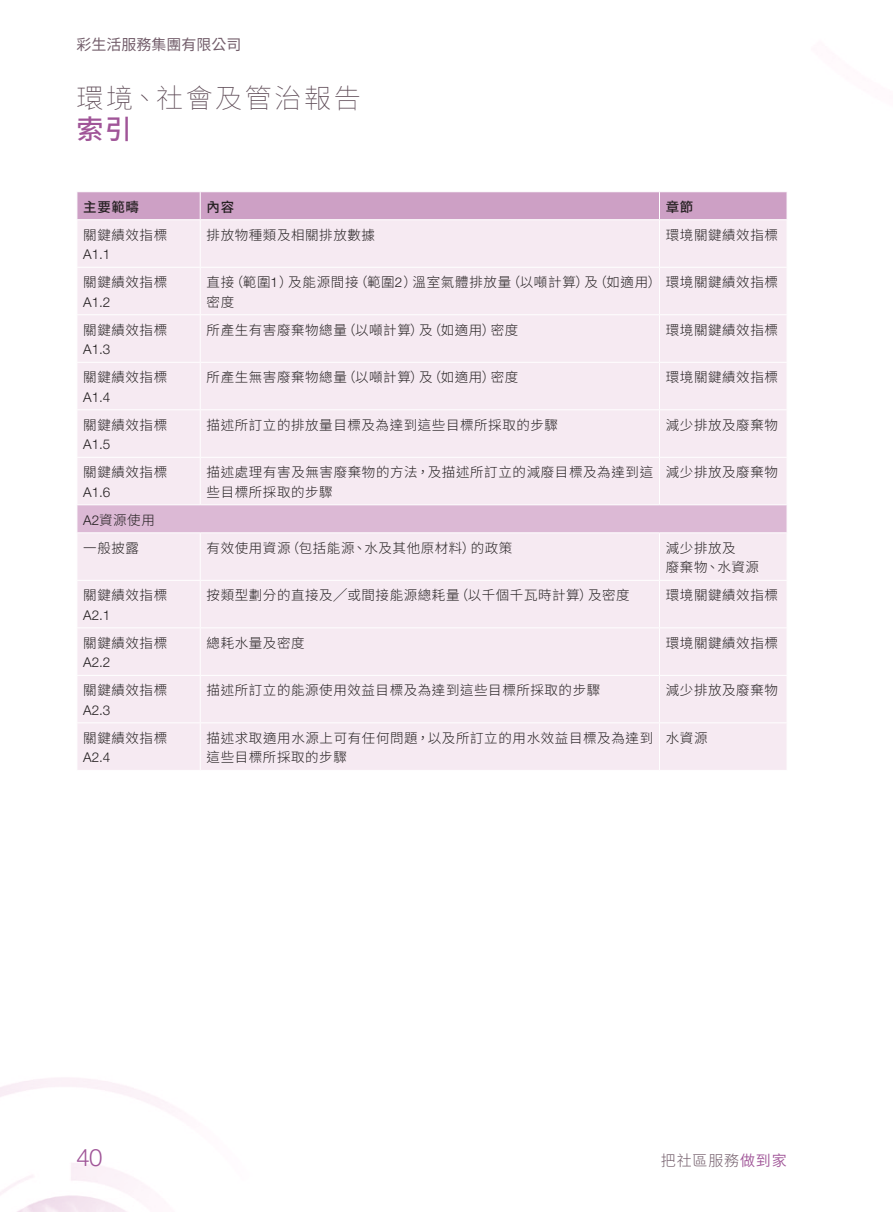
<style>
.page{position:relative;width:893px;height:1212px;background:#fff}
.page>*{position:absolute;margin:0;border:0;box-sizing:border-box;transform-origin:0 0}
.t1{font:200 27px "Source Han Sans TC";letter-spacing:.1em;color:#5d4a55}
.t2{font:500 27px "Source Han Sans TC";color:#a05598}
.t3{font:300 24px "Helvetica Neue LT Std";color:#a05598}
.t4{font:15px "Source Han Sans TC";color:#735e6b}
.t5{font:300 15px "Source Han Sans TC";letter-spacing:.055em;color:#735e6b}
.Body_Text{font:300 13.5px/19.5px "Source Han Sans TC";letter-spacing:.045em;color:#231f20}
.Body_Text-2{font:500 13.5px "Source Han Sans TC";letter-spacing:.045em;color:#231f20}
.s1{font-family:"Helvetica Neue LT Std"}
.s2{font-weight:400;color:#a05598}
</style>
<div class="page">
<div style="left:78px;top:220px;width:709px;height:550px;background:#f6eaf2"></div>
<hr style="left:200px;top:220px;width:1px;height:47px;background:#fff">
<hr style="left:659px;top:220px;width:1px;height:47px;background:#fff">
<hr style="left:77px;top:267px;width:123px;height:1px;background:#fff">
<hr style="left:200px;top:267px;width:459px;height:1px;background:#fff">
<hr style="left:200px;top:268px;width:1px;height:46px;background:#fff">
<hr style="left:659px;top:267px;width:128px;height:1px;background:#fff">
<hr style="left:659px;top:268px;width:1px;height:46px;background:#fff">
<hr style="left:77px;top:314px;width:123px;height:1px;background:#fff">
<hr style="left:200px;top:314px;width:459px;height:1px;background:#fff">
<hr style="left:200px;top:315px;width:1px;height:47px;background:#fff">
<hr style="left:659px;top:314px;width:128px;height:1px;background:#fff">
<hr style="left:659px;top:315px;width:1px;height:47px;background:#fff">
<hr style="left:77px;top:362px;width:123px;height:1px;background:#fff">
<hr style="left:200px;top:362px;width:459px;height:1px;background:#fff">
<hr style="left:200px;top:363px;width:1px;height:46px;background:#fff">
<hr style="left:659px;top:362px;width:128px;height:1px;background:#fff">
<hr style="left:659px;top:363px;width:1px;height:46px;background:#fff">
<hr style="left:77px;top:409px;width:123px;height:1px;background:#fff">
<hr style="left:200px;top:409px;width:459px;height:1px;background:#fff">
<hr style="left:200px;top:410px;width:1px;height:47px;background:#fff">
<hr style="left:659px;top:409px;width:128px;height:1px;background:#fff">
<hr style="left:659px;top:410px;width:1px;height:47px;background:#fff">
<hr style="left:77px;top:457px;width:123px;height:1px;background:#fff">
<hr style="left:200px;top:457px;width:459px;height:1px;background:#fff">
<hr style="left:200px;top:458px;width:1px;height:46px;background:#fff">
<hr style="left:659px;top:457px;width:128px;height:1px;background:#fff">
<hr style="left:659px;top:458px;width:1px;height:46px;background:#fff">
<hr style="left:77px;top:504px;width:123px;height:1px;background:#fff">
<hr style="left:200px;top:504px;width:459px;height:1px;background:#fff">
<hr style="left:659px;top:504px;width:128px;height:1px;background:#fff">
<div style="left:77px;top:505px;width:710px;height:27px;background:#dcb9d5"></div>
<hr style="left:77px;top:532px;width:123px;height:1px;background:#fff">
<hr style="left:200px;top:532px;width:459px;height:1px;background:#fff">
<hr style="left:200px;top:533px;width:1px;height:47px;background:#fff">
<hr style="left:659px;top:532px;width:128px;height:1px;background:#fff">
<hr style="left:659px;top:533px;width:1px;height:47px;background:#fff">
<hr style="left:77px;top:580px;width:123px;height:1px;background:#fff">
<hr style="left:200px;top:580px;width:459px;height:1px;background:#fff">
<hr style="left:200px;top:581px;width:1px;height:46px;background:#fff">
<hr style="left:659px;top:580px;width:128px;height:1px;background:#fff">
<hr style="left:659px;top:581px;width:1px;height:46px;background:#fff">
<hr style="left:77px;top:627px;width:123px;height:1px;background:#fff">
<hr style="left:200px;top:627px;width:459px;height:1px;background:#fff">
<hr style="left:200px;top:628px;width:1px;height:47px;background:#fff">
<hr style="left:659px;top:627px;width:128px;height:1px;background:#fff">
<hr style="left:659px;top:628px;width:1px;height:47px;background:#fff">
<hr style="left:77px;top:675px;width:123px;height:1px;background:#fff">
<hr style="left:200px;top:675px;width:459px;height:1px;background:#fff">
<hr style="left:200px;top:676px;width:1px;height:46px;background:#fff">
<hr style="left:659px;top:675px;width:128px;height:1px;background:#fff">
<hr style="left:659px;top:676px;width:1px;height:46px;background:#fff">
<hr style="left:77px;top:722px;width:123px;height:1px;background:#fff">
<hr style="left:200px;top:722px;width:459px;height:1px;background:#fff">
<hr style="left:200px;top:723px;width:1px;height:47px;background:#fff">
<hr style="left:659px;top:722px;width:128px;height:1px;background:#fff">
<hr style="left:659px;top:723px;width:1px;height:47px;background:#fff">
<div style="left:77px;top:192px;width:710px;height:27px;background:#cda0c5"></div>
<p class="t4" style="left:77px;top:36px;width:167px">彩生活服務集團有限公司</p>
<h1 class="t1" style="left:77px;top:82px;width:286px">環境、社會及管治報告</h1>
<h1 class="t2" style="left:77px;top:114px;width:57px">索引</h1>
<p class="Body_Text-2" style="left:83px;top:199px;width:57px">主要範疇</p>
<p class="Body_Text-2" style="left:207px;top:199px;width:29px">內容</p>
<p class="Body_Text-2" style="left:666px;top:199px;width:29px">章節</p>
<p class="Body_Text" style="left:83px;top:225px;width:85px">關鍵績效指標<br><span class="s1">A1.1</span></p>
<p class="Body_Text" style="left:207px;top:225px;width:170px">排放物種類及相關排放數據</p>
<p class="Body_Text" style="left:666px;top:225px;width:114px">環境關鍵績效指標</p>
<p class="Body_Text" style="left:83px;top:273px;width:85px">關鍵績效指標<br><span class="s1">A1.2</span></p>
<p class="Body_Text" style="left:207px;top:273px;width:573px">直接（範圍<span class="s1">1</span>）及能源間接（範圍<span class="s1">2</span>）溫室氣體排放量（以噸計算）及（如適用）環境關鍵績效指標密度</p>
<p class="Body_Text" style="left:83px;top:320px;width:85px">關鍵績效指標<br><span class="s1">A1.3</span></p>
<p class="Body_Text" style="left:207px;top:320px;width:313px">所產生有害廢棄物總量（以噸計算）及（如適用）密度</p>
<p class="Body_Text" style="left:666px;top:320px;width:114px">環境關鍵績效指標</p>
<p class="Body_Text" style="left:83px;top:368px;width:85px">關鍵績效指標<br><span class="s1">A1.4</span></p>
<p class="Body_Text" style="left:207px;top:368px;width:313px">所產生無害廢棄物總量（以噸計算）及（如適用）密度</p>
<p class="Body_Text" style="left:666px;top:368px;width:114px">環境關鍵績效指標</p>
<p class="Body_Text" style="left:83px;top:415px;width:85px">關鍵績效指標<br><span class="s1">A1.5</span></p>
<p class="Body_Text" style="left:207px;top:415px;width:353px">描述所訂立的排放量目標及為達到這些目標所採取的步驟</p>
<p class="Body_Text" style="left:666px;top:415px;width:114px">減少排放及廢棄物</p>
<p class="Body_Text" style="left:83px;top:463px;width:85px">關鍵績效指標<br><span class="s1">A1.6</span></p>
<p class="Body_Text" style="left:207px;top:463px;width:448px">描述處理有害及無害廢棄物的方法，及描述所訂立的減廢目標及為達到這些目標所採取的步驟</p>
<p class="Body_Text" style="left:666px;top:463px;width:114px">減少排放及廢棄物</p>
<p class="Body_Text" style="left:83px;top:510px;width:73px"><span class="s1">A2</span>資源使用</p>
<p class="Body_Text" style="left:83px;top:538px;width:57px">一般披露</p>
<p class="Body_Text" style="left:207px;top:538px;width:307px">有效使用資源（包括能源、水及其他原材料）的政策</p>
<p class="Body_Text" style="left:666px;top:538px;width:71px">減少排放及</p>
<p class="Body_Text" style="left:666px;top:558px;width:95px">廢棄物、水資源</p>
<p class="Body_Text" style="left:83px;top:586px;width:85px">關鍵績效指標<br><span class="s1">A2.1</span></p>
<p class="Body_Text" style="left:207px;top:586px;width:425px">按類型劃分的直接及╱或間接能源總耗量（以千個千瓦時計算）及密度</p>
<p class="Body_Text" style="left:666px;top:586px;width:114px">環境關鍵績效指標</p>
<p class="Body_Text" style="left:83px;top:633px;width:85px">關鍵績效指標<br><span class="s1">A2.2</span></p>
<p class="Body_Text" style="left:207px;top:633px;width:99px">總耗水量及密度</p>
<p class="Body_Text" style="left:666px;top:633px;width:114px">環境關鍵績效指標</p>
<p class="Body_Text" style="left:83px;top:681px;width:85px">關鍵績效指標<br><span class="s1">A2.3</span></p>
<p class="Body_Text" style="left:207px;top:681px;width:395px">描述所訂立的能源使用效益目標及為達到這些目標所採取的步驟</p>
<p class="Body_Text" style="left:666px;top:681px;width:114px">減少排放及廢棄物</p>
<p class="Body_Text" style="left:83px;top:728px;width:85px">關鍵績效指標<br><span class="s1">A2.4</span></p>
<p class="Body_Text" style="left:207px;top:728px;width:448px">描述求取適用水源上可有任何問題，以及所訂立的用水效益目標及為達到這些目標所採取的步驟</p>
<p class="Body_Text" style="left:666px;top:728px;width:43px">水資源</p>
<h2 class="t3" style="left:77px;top:1142px;width:28px">40</h2>
<p class="t5" style="left:661px;top:1152px;width:127px">把社區服務<span class="s2">做到家</span></p>
</div>
